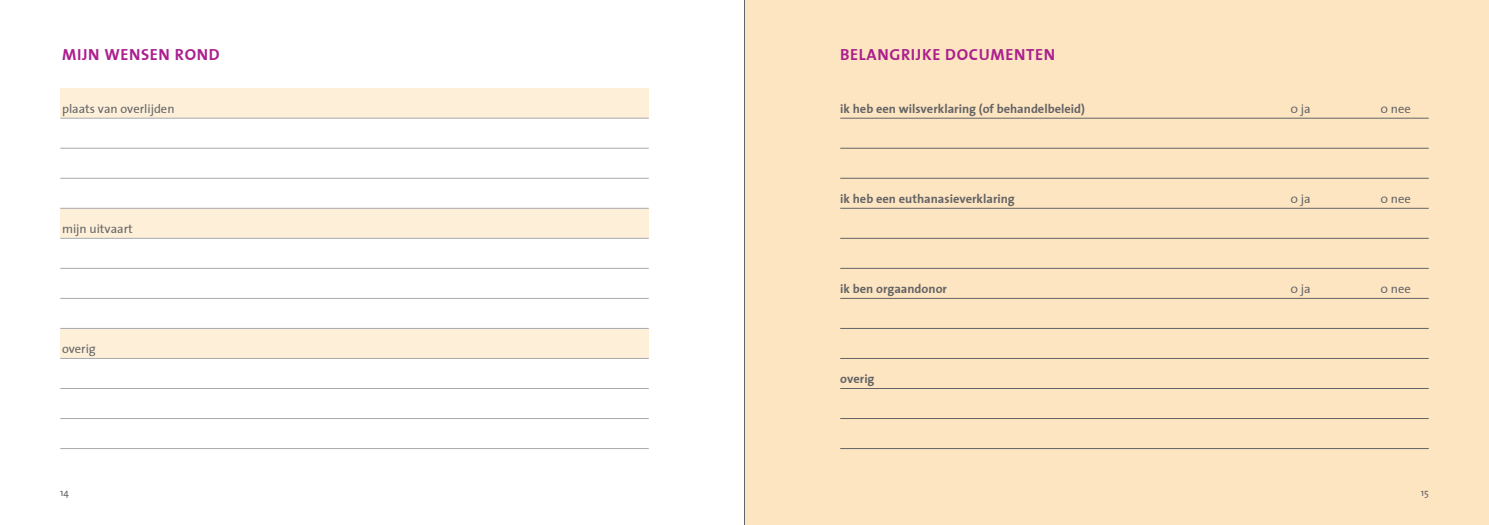
<style>
.page{position:relative;width:1489px;height:525px;background:#fff}
.page>*{position:absolute;margin:0;border:0;box-sizing:border-box;transform-origin:0 0}
.kopje{font:700 16.25px "The Sans";letter-spacing:.04em;color:#ab208e}
.tabel_lijn{font:700 12.5px "The Sans";color:#636366}
.tabel_lijn-2{font:12.5px "The Sans";color:#636366}
.t1{font:10px "The Sans";color:#636366}
</style>
<div class="page">
<div style="left:60px;top:89px;width:588px;height:29px;background:#feefd8"></div>
<div style="left:60px;top:208px;width:588px;height:30px;background:#feefd8"></div>
<div style="left:60px;top:328px;width:588px;height:30px;background:#feefd8"></div>
<hr style="left:60px;top:118px;width:588px;height:1px;background:#a8a9ad">
<hr style="left:60px;top:148px;width:588px;height:1px;background:#a8a9ad">
<hr style="left:60px;top:178px;width:588px;height:1px;background:#a8a9ad">
<hr style="left:60px;top:208px;width:588px;height:1px;background:#a8a9ad">
<hr style="left:60px;top:238px;width:588px;height:1px;background:#a8a9ad">
<hr style="left:60px;top:268px;width:588px;height:1px;background:#a8a9ad">
<hr style="left:60px;top:298px;width:588px;height:1px;background:#a8a9ad">
<hr style="left:60px;top:328px;width:588px;height:1px;background:#a8a9ad">
<hr style="left:60px;top:358px;width:588px;height:1px;background:#a8a9ad">
<hr style="left:60px;top:388px;width:588px;height:1px;background:#a8a9ad">
<hr style="left:60px;top:418px;width:588px;height:1px;background:#a8a9ad">
<hr style="left:60px;top:448px;width:588px;height:1px;background:#a8a9ad">
<div style="left:744px;top:0;width:744px;height:524px;background:#fee5c1"></div>
<hr style="left:840px;top:118px;width:588px;height:1px;background:#636366">
<hr style="left:840px;top:148px;width:588px;height:1px;background:#636366">
<hr style="left:840px;top:178px;width:588px;height:1px;background:#636366">
<hr style="left:840px;top:208px;width:588px;height:1px;background:#636366">
<hr style="left:840px;top:238px;width:588px;height:1px;background:#636366">
<hr style="left:840px;top:268px;width:588px;height:1px;background:#636366">
<hr style="left:840px;top:298px;width:588px;height:1px;background:#636366">
<hr style="left:840px;top:328px;width:588px;height:1px;background:#636366">
<hr style="left:840px;top:358px;width:588px;height:1px;background:#636366">
<hr style="left:840px;top:388px;width:588px;height:1px;background:#636366">
<hr style="left:840px;top:418px;width:588px;height:1px;background:#636366">
<hr style="left:840px;top:448px;width:588px;height:1px;background:#636366">
<hr style="left:744px;top:0;width:1px;height:524px;background:#636366">
<p class="kopje" style="left:62px;top:41px;width:159px">MIJN WENSEN ROND</p>
<p class="tabel_lijn-2" style="left:62px;top:98px;width:114px">plaats van overlijden</p>
<p class="tabel_lijn-2" style="left:62px;top:218px;width:72px">mijn uitvaart</p>
<p class="tabel_lijn-2" style="left:62px;top:338px;width:35px">overig</p>
<p class="kopje" style="left:840px;top:41px;width:216px">BELANGRIJKE DOCUMENTEN</p>
<p class="tabel_lijn" style="left:840px;top:98px;width:246px">ik heb een wilsverklaring (of behandelbeleid)</p>
<p class="tabel_lijn-2" style="left:1290px;top:98px;width:22px">0 ja</p>
<p class="tabel_lijn-2" style="left:1380px;top:98px;width:32px">0 nee</p>
<p class="tabel_lijn" style="left:840px;top:188px;width:176px">ik heb een euthanasieverklaring</p>
<p class="tabel_lijn-2" style="left:1290px;top:188px;width:22px">0 ja</p>
<p class="tabel_lijn-2" style="left:1380px;top:188px;width:32px">0 nee</p>
<p class="tabel_lijn" style="left:840px;top:278px;width:108px">ik ben orgaandonor</p>
<p class="tabel_lijn-2" style="left:1290px;top:278px;width:22px">0 ja</p>
<p class="tabel_lijn-2" style="left:1380px;top:278px;width:32px">0 nee</p>
<p class="tabel_lijn" style="left:840px;top:368px;width:36px">overig</p>
<p class="t1" style="left:60px;top:483px;width:10px">14</p>
<p class="t1" style="left:1420px;top:483px;width:10px">15</p>
</div>
